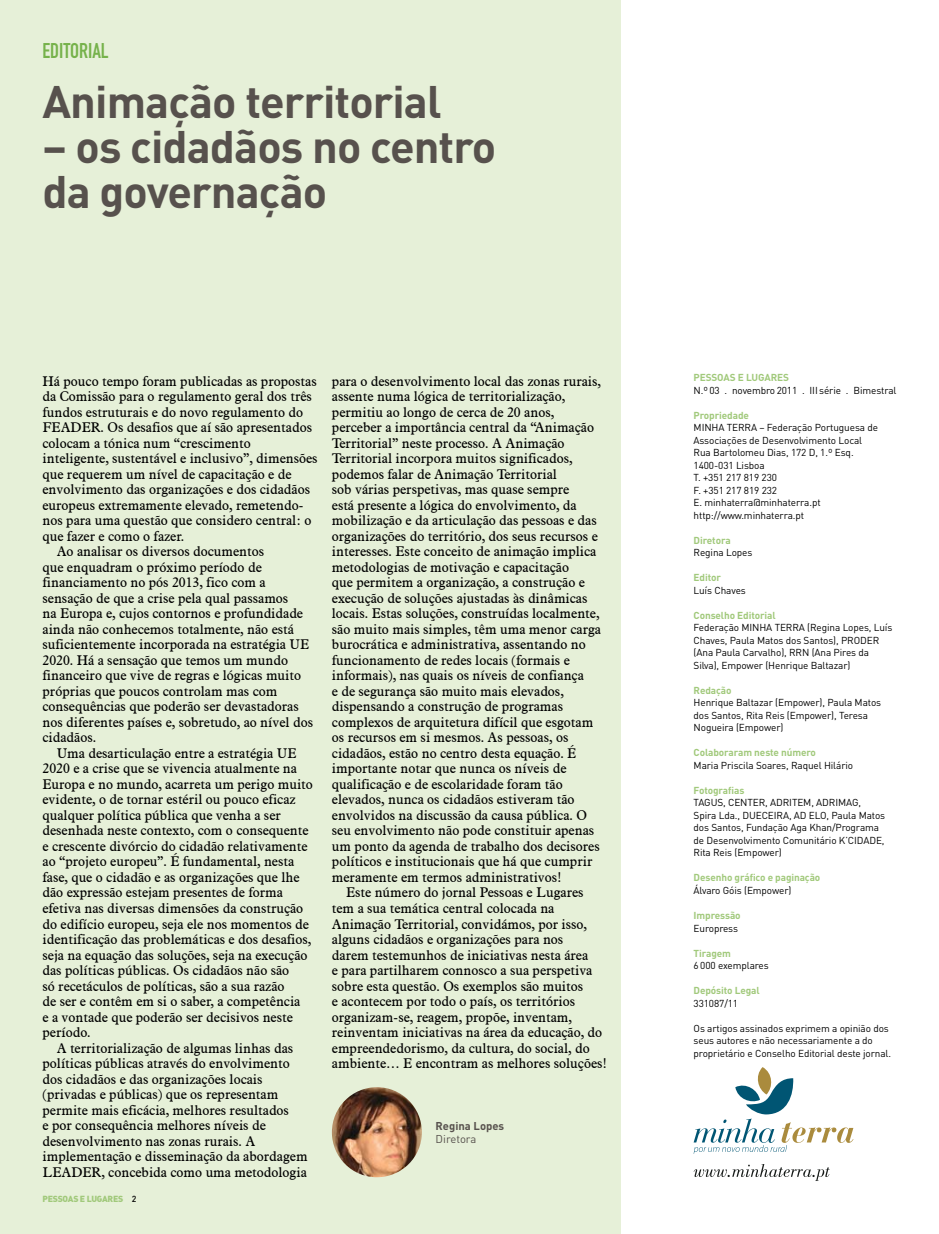
<style>
.page{position:relative;width:939px;height:1234px;background:#fff}
.page>*{position:absolute;margin:0;border:0;box-sizing:border-box;transform-origin:0 0}
.t1{font:700 45px/45px "DIN";letter-spacing:-.02em;color:#57514d}
.t2{font:21px "DIN Engschrift Std";color:#76b24b}
.t3{font:13.75px/15.5px "Aldine 721 BT";color:#000}
.t4{font:700 11.25px "DIN";color:#57514d}
.t5{font:11.25px "DIN";color:#57514d}
.t6{font:10px/12.5px "DIN";letter-spacing:-.01em;color:#000}
.t7{font:700 10px "DIN";letter-spacing:-.01em;color:#a1c97b}
.t8{font:8.75px "DIN Black Alternate";letter-spacing:-.03em;color:#a1c97b}
.s1{font-family:"DIN";font-weight:500;color:#000}
</style>
<div class="page">
<div style="left:0;top:0;width:620px;height:1233px;background:#e6f0d8"></div>
<svg style="left:694px;top:1067px;width:159px;height:86px"></svg>
<svg style="left:694px;top:1164px;width:136px;height:16px"></svg>
<img style="left:332px;top:1086px;width:90px;height:90px;border-radius:45px">
<h2 class="t2" style="left:43px;top:38px;width:68px">EDITORIAL</h2>
<h1 class="t1" style="left:43px;top:77px;width:401px">Animação territorial</h1>
<h1 class="t1" style="left:43px;top:122px;width:455px">– os cidadãos no centro da governação</h1>
<p class="t3" style="left:43px;top:373px;width:276px">Há pouco tempo foram publicadas as propostas</p>
<p class="t3" style="left:43px;top:388px;width:271px">da Comissão para o regulamento geral dos três</p>
<p class="t3" style="left:43px;top:404px;width:262px">fundos estruturais e do novo regulamento do</p>
<p class="t3" style="left:43px;top:419px;width:271px">FEADER. Os desafios que aí são apresentados</p>
<p class="t3" style="left:43px;top:435px;width:210px">colocam a tónica num “crescimento</p>
<p class="t3" style="left:43px;top:450px;width:277px">inteligente, sustentável e inclusivo”, dimensões</p>
<p class="t3" style="left:43px;top:466px;width:251px">que requerem um nível de capacitação e de</p>
<p class="t3" style="left:43px;top:481px;width:269px">envolvimento das organizações e dos cidadãos</p>
<p class="t3" style="left:43px;top:497px;width:262px">europeus extremamente elevado, remetendo-</p>
<p class="t3" style="left:43px;top:512px;width:270px">nos para uma questão que considero central: o</p>
<p class="t3" style="left:43px;top:528px;width:143px">que fazer e como o fazer.</p>
<p class="t3" style="left:57px;top:543px;width:209px">Ao analisar os diversos documentos</p>
<p class="t3" style="left:43px;top:559px;width:221px">que enquadram o próximo período de</p>
<p class="t3" style="left:43px;top:574px;width:225px">financiamento no pós 2013, fico com a</p>
<p class="t3" style="left:43px;top:590px;width:247px">sensação de que a crise pela qual passamos</p>
<p class="t3" style="left:43px;top:605px;width:262px">na Europa e, cujos contornos e profundidade</p>
<p class="t3" style="left:43px;top:621px;width:253px">ainda não conhecemos totalmente, não está</p>
<p class="t3" style="left:43px;top:636px;width:268px">suficientemente incorporada na estratégia UE</p>
<p class="t3" style="left:43px;top:652px;width:247px">2020. Há a sensação que temos um mundo</p>
<p class="t3" style="left:43px;top:667px;width:260px">financeiro que vive de regras e lógicas muito</p>
<p class="t3" style="left:43px;top:683px;width:236px">próprias que poucos controlam mas com</p>
<p class="t3" style="left:43px;top:698px;width:258px">consequências que poderão ser devastadoras</p>
<p class="t3" style="left:43px;top:714px;width:272px">nos diferentes países e, sobretudo, ao nível dos</p>
<p class="t3" style="left:43px;top:729px;width:55px">cidadãos.</p>
<p class="t3" style="left:57px;top:745px;width:241px">Uma desarticulação entre a estratégia UE</p>
<p class="t3" style="left:43px;top:760px;width:256px">2020 e a crise que se vivencia atualmente na</p>
<p class="t3" style="left:43px;top:776px;width:272px">Europa e no mundo, acarreta um perigo muito</p>
<p class="t3" style="left:43px;top:791px;width:255px">evidente, o de tornar estéril ou pouco eficaz</p>
<p class="t3" style="left:43px;top:807px;width:240px">qualquer política pública que venha a ser</p>
<p class="t3" style="left:43px;top:822px;width:268px">desenhada neste contexto, com o consequente</p>
<p class="t3" style="left:43px;top:838px;width:267px">e crescente divórcio do cidadão relativamente</p>
<p class="t3" style="left:43px;top:853px;width:253px">ao “projeto europeu”. É fundamental, nesta</p>
<p class="t3" style="left:43px;top:869px;width:259px">fase, que o cidadão e as organizações que lhe</p>
<p class="t3" style="left:43px;top:884px;width:242px">dão expressão estejam presentes de forma</p>
<p class="t3" style="left:43px;top:900px;width:262px">efetiva nas diversas dimensões da construção</p>
<p class="t3" style="left:43px;top:915px;width:268px">do edifício europeu, seja ele nos momentos de</p>
<p class="t3" style="left:43px;top:931px;width:270px">identificação das problemáticas e dos desafios,</p>
<p class="t3" style="left:43px;top:946px;width:266px">seja na equação das soluções, seja na execução</p>
<p class="t3" style="left:43px;top:962px;width:248px">das políticas públicas. Os cidadãos não são</p>
<p class="t3" style="left:43px;top:977px;width:244px">só recetáculos de políticas, são a sua razão</p>
<p class="t3" style="left:43px;top:993px;width:259px">de ser e contêm em si o saber, a competência</p>
<p class="t3" style="left:43px;top:1008px;width:252px">e a vontade que poderão ser decisivos neste</p>
<p class="t3" style="left:43px;top:1024px;width:50px">período.</p>
<p class="t3" style="left:57px;top:1039px;width:238px">A territorialização de algumas linhas das</p>
<p class="t3" style="left:43px;top:1055px;width:249px">políticas públicas através do envolvimento</p>
<p class="t3" style="left:43px;top:1070px;width:222px">dos cidadãos e das organizações locais</p>
<p class="t3" style="left:43px;top:1086px;width:237px">(privadas e públicas) que os representam</p>
<p class="t3" style="left:43px;top:1101px;width:248px">permite mais eficácia, melhores resultados</p>
<p class="t3" style="left:43px;top:1117px;width:225px">e por consequência melhores níveis de</p>
<p class="t3" style="left:43px;top:1132px;width:214px">desenvolvimento nas zonas rurais. A</p>
<p class="t3" style="left:43px;top:1148px;width:267px">implementação e disseminação da abordagem</p>
<p class="t3" style="left:43px;top:1163px;width:266px">LEADER, concebida como uma metodologia</p>
<p class="t8" style="left:43px;top:1192px;width:95px">PESSOAS E LUGARES <span class="s1">2</span></p>
<p class="t3" style="left:332px;top:373px;width:271px">para o desenvolvimento local das zonas rurais, assente numa lógica de territorialização, permitiu ao longo de cerca de 20 anos, perceber a importância central da “Animação Territorial” neste processo. A Animação Territorial incorpora muitos significados, podemos falar de Animação Territorial<br>sob várias perspetivas, mas quase sempre<br>está presente a lógica do envolvimento, da mobilização e da articulação das pessoas e das organizações do território, dos seus recursos e interesses. Este conceito de animação implica metodologias de motivação e capacitação<br>que permitem a organização, a construção e execução de soluções ajustadas às dinâmicas locais. Estas soluções, construídas localmente, são muito mais simples, têm uma menor carga burocrática e administrativa, assentando no funcionamento de redes locais (formais e informais), nas quais os níveis de confiança<br>e de segurança são muito mais elevados, dispensando a construção de programas complexos de arquitetura difícil que esgotam os recursos em si mesmos. As pessoas, os cidadãos, estão no centro desta equação. É importante notar que nunca os níveis de qualificação e de escolaridade foram tão elevados, nunca os cidadãos estiveram tão envolvidos na discussão da causa pública. O seu envolvimento não pode constituir apenas um ponto da agenda de trabalho dos decisores políticos e institucionais que há que cumprir meramente em termos administrativos!</p>
<p class="t3" style="left:332px;top:884px;width:277px;text-indent:14px">Este número do jornal Pessoas e Lugares tem a sua temática central colocada na Animação Territorial, convidámos, por isso, alguns cidadãos e organizações para nos<br>darem testemunhos de iniciativas nesta área<br>e para partilharem connosco a sua perspetiva sobre esta questão. Os exemplos são muitos<br>e acontecem por todo o país, os territórios organizam-se, reagem, propõe, inventam, reinventam iniciativas na área da educação, do empreendedorismo, da cultura, do social, do ambiente… E encontram as melhores soluções!</p>
<p class="t4" style="left:436px;top:1117px;width:70px">Regina Lopes</p>
<p class="t5" style="left:436px;top:1131px;width:42px">Diretora</p>
<p class="t7" style="left:694px;top:371px;width:97px">PESSOAS E LUGARES</p>
<p class="t6" style="left:694px;top:383px;width:204px">N.º 03 . novembro 2011 . III série . Bimestral</p>
<p class="t7" style="left:694px;top:408px;width:57px">Propriedade</p>
<p class="t6" style="left:694px;top:421px;width:186px">MINHA TERRA – Federação Portuguesa de<br>Associações de Desenvolvimento Local<br>Rua Bartolomeu Dias, 172 D, 1.º Esq.<br>1400-031 Lisboa<br>T. +351 217 819 230<br>F. +351 217 819 232<br>E. minhaterra@minhaterra.pt http://www.minhaterra.pt</p>
<p class="t7" style="left:694px;top:533px;width:39px">Diretora</p>
<p class="t6" style="left:694px;top:546px;width:60px">Regina Lopes</p>
<p class="t7" style="left:694px;top:571px;width:29px">Editor</p>
<p class="t6" style="left:694px;top:583px;width:54px">Luís Chaves</p>
<p class="t7" style="left:694px;top:608px;width:84px">Conselho Editorial</p>
<p class="t6" style="left:694px;top:621px;width:200px">Federação MINHA TERRA (Regina Lopes, Luís Chaves, Paula Matos dos Santos), PRODER (Ana Paula Carvalho), RRN (Ana Pires da Silva), Empower (Henrique Baltazar)</p>
<p class="t7" style="left:694px;top:683px;width:39px">Redação</p>
<p class="t6" style="left:694px;top:696px;width:189px">Henrique Baltazar (Empower), Paula Matos dos Santos, Rita Reis (Empower), Teresa<br>Nogueira (Empower)</p>
<p class="t7" style="left:694px;top:746px;width:124px">Colaboraram neste número</p>
<p class="t6" style="left:694px;top:758px;width:161px">Maria Priscila Soares, Raquel Hilário</p>
<p class="t7" style="left:694px;top:783px;width:52px">Fotografias</p>
<p class="t6" style="left:694px;top:796px;width:193px">TAGUS, CENTER, ADRITEM, ADRIMAG, Spira Lda., DUECEIRA, AD ELO, Paula Matos dos Santos, Fundação Aga Khan/Programa de Desenvolvimento Comunitário K’CIDADE, Rita Reis (Empower)</p>
<p class="t7" style="left:694px;top:871px;width:128px">Desenho gráfico e paginação</p>
<p class="t6" style="left:694px;top:883px;width:99px">Álvaro Góis (Empower)</p>
<p class="t7" style="left:694px;top:908px;width:49px">Impressão</p>
<p class="t6" style="left:694px;top:921px;width:46px">Europress</p>
<p class="t7" style="left:694px;top:946px;width:39px">Tiragem</p>
<p class="t6" style="left:694px;top:958px;width:77px">6 000 exemplares</p>
<p class="t7" style="left:694px;top:983px;width:68px">Depósito Legal</p>
<p class="t6" style="left:694px;top:996px;width:46px">331087/11</p>
<p class="t6" style="left:694px;top:1021px;width:199px">Os artigos assinados exprimem a opinião dos seus autores e não necessariamente a do proprietário e Conselho Editorial deste jornal.</p>
</div>
